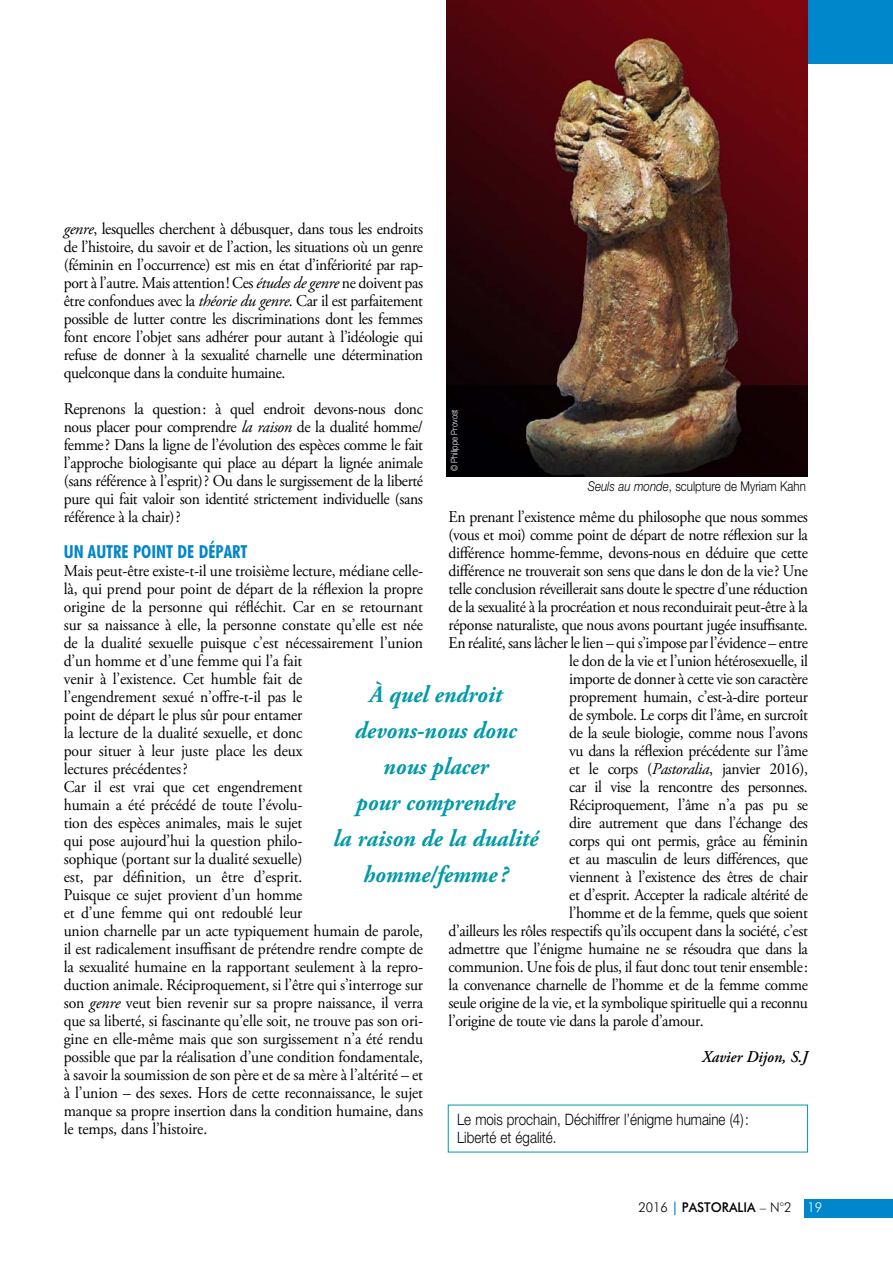
<style>
.page{position:relative;width:893px;height:1263px;background:#fff}
.page>*{position:absolute;margin:0;border:0;box-sizing:border-box;transform-origin:0 0}
.t1{font:italic 700 24px/36px "Adobe Garamond Pro";color:#0099a9;text-align:center;scale:.95 1}
.t2{font:700 condensed 18px "Futura BT";color:#0086cb}
.t3{font:16.5px/18px "Adobe Garamond Pro";letter-spacing:-.025em;color:#000;text-align:justify;scale:.95 1}
.t4{font:italic 600 16.5px "Adobe Garamond Pro";color:#000;scale:.95 1}
.t5{font:300 15.75px/18px "Helvetica Neue LT Std";color:#000;scale:.85 1}
.t6{font:300 13.5px "Helvetica Neue LT Std";color:#000;scale:.85 1}
.t7{font:500 13.5px "Futura BT";color:#000;scale:.95 1}
.t8{font:300 9px "Helvetica Neue LT Std";color:#fff;scale:.85 1}
.s1{font-style:italic}
.s2{font-weight:300}
.s3{color:#0086cb}
.s4{font-weight:300;color:#fff}
</style>
<div class="page">
<div style="left:744px;top:0;width:149px;height:64px;background:#0086cb"></div>
<div style="left:804px;top:1199px;width:89px;height:18px;background:#0086cb"></div>
<img style="left:446px;top:0;width:362px;height:476px">
<p class="t3" style="left:64px;top:220px;width:380px"><span class="s1">genre</span>, lesquelles cherchent à débusquer, dans tous les endroits de l’histoire, du savoir et de l’action, les situations où un genre (féminin en l’occurrence) est mis en état d’infériorité par rap&shy;port à l’autre. Mais attention! Ces <span class="s1">études de genre</span> ne doivent pas être confondues avec la <span class="s1">théorie du genre</span>. Car il est parfaitement possible de lutter contre les discriminations dont les femmes font encore l’objet sans adhérer pour autant à l’idéologie qui refuse de donner à la sexualité charnelle une détermination quelconque dans la conduite humaine.</p>
<p class="t3" style="left:64px;top:400px;width:380px">Reprenons la question: à quel endroit devons-nous donc nous placer pour comprendre <span class="s1">la raison</span> de la dualité homme/ femme? Dans la ligne de l’évolution des espèces comme le fait l’approche biologisante qui place au départ la lignée animale (sans référence à l’esprit)? Ou dans le surgissement de la liberté pure qui fait valoir son identité strictement individuelle (sans référence à la chair)?</p>
<p class="t2" style="left:64px;top:541px;width:185px">UN AUTRE POINT DE DÉPART</p>
<p class="t3" style="left:64px;top:562px;width:380px;text-align:left">Mais peut-être existe-t-il une troisième lecture, médiane celle&shy;là, qui prend pour point de départ de la réflexion la propre origine de la personne qui réfléchit. Car en se retournant sur sa naissance à elle, la personne constate qu’elle est née de la dualité sexuelle puisque c’est nécessairement l’union d’un homme et d’une femme qui l’a fait<br>venir à l’existence. Cet humble fait de<br>l’engendrement sexué n’offre-t-il pas le<br>point de départ le plus sûr pour entamer<br>la lecture de la dualité sexuelle, et donc<br>pour situer à leur juste place les deux<br>lectures précédentes?<br>Car il est vrai que cet engendrement<br>humain a été précédé de toute l’évolu-<br>tion des espèces animales, mais le sujet<br>qui pose aujourd’hui la question philo-<br>sophique (portant sur la dualité sexuelle)<br>est, par définition, un être d’esprit.<br>Puisque ce sujet provient d’un homme<br>et d’une femme qui ont redoublé leur<br>union charnelle par un acte typiquement humain de parole, il est radicalement insuffisant de prétendre rendre compte de la sexualité humaine en la rapportant seulement à la repro&shy;duction animale. Réciproquement, si l’être qui s’interroge sur son <span class="s1">genre</span> veut bien revenir sur sa propre naissance, il verra que sa liberté, si fascinante qu’elle soit, ne trouve pas son ori&shy;gine en elle-même mais que son surgissement n’a été rendu possible que par la réalisation d’une condition fondamentale, à savoir la soumission de son père et de sa mère à l’altérité – et à l’union – des sexes. Hors de cette reconnaissance, le sujet manque sa propre insertion dans la condition humaine, dans le temps, dans l’histoire.</p>
<p class="t8" style="left:449px;top:471px;width:74px;rotate:-90deg">© Philippe Provost</p>
<p class="t6" style="left:588px;top:478px;width:258px"><span class="s1">Seuls au monde</span>, sculpture de Myriam Kahn</p>
<p class="t3" style="left:449px;top:508px;width:380px">En prenant l’existence même du philosophe que nous sommes</p>
<p class="t3" style="left:449px;top:526px;width:380px">(vous et moi) comme point de départ de notre réflexion sur la</p>
<p class="t3" style="left:449px;top:544px;width:380px">différence homme-femme, devons-nous en déduire que cette</p>
<p class="t3" style="left:449px;top:562px;width:380px">différence ne trouverait son sens que dans le don de la vie? Une</p>
<p class="t3" style="left:449px;top:580px;width:380px">telle conclusion réveillerait sans doute le spectre d’une réduction</p>
<p class="t3" style="left:449px;top:598px;width:380px">de la sexualité à la procréation et nous reconduirait peut-être à la</p>
<p class="t3" style="left:449px;top:616px;width:380px">réponse naturaliste, que nous avons pourtant jugée insuffisante.</p>
<p class="t3" style="left:449px;top:634px;width:380px">En réalité, sans lâcher le lien – qui s’impose par l’évidence – entre</p>
<p class="t3" style="left:569px;top:652px;width:253px">le don de la vie et l’union hétérosexuelle, il</p>
<p class="t3" style="left:569px;top:670px;width:253px">importe de donner à cette vie son caractère</p>
<p class="t3" style="left:569px;top:688px;width:253px">proprement humain, c’est-à-dire porteur</p>
<p class="t3" style="left:569px;top:706px;width:253px">de symbole. Le corps dit l’âme, en surcroît</p>
<p class="t3" style="left:569px;top:724px;width:253px">de la seule biologie, comme nous l’avons</p>
<p class="t3" style="left:569px;top:742px;width:253px">vu dans la réflexion précédente sur l’âme</p>
<p class="t3" style="left:569px;top:760px;width:253px">et le corps (<span class="s1">Pastoralia</span>, janvier 2016),</p>
<p class="t3" style="left:569px;top:778px;width:253px">car il vise la rencontre des personnes.</p>
<p class="t3" style="left:569px;top:796px;width:253px">Réciproquement, l’âme n’a pas pu se</p>
<p class="t3" style="left:569px;top:814px;width:253px">dire autrement que dans l’échange des</p>
<p class="t3" style="left:569px;top:832px;width:253px">corps qui ont permis, grâce au féminin</p>
<p class="t3" style="left:569px;top:850px;width:253px">et au masculin de leurs différences, que</p>
<p class="t3" style="left:569px;top:868px;width:253px">viennent à l’existence des êtres de chair</p>
<p class="t3" style="left:569px;top:886px;width:253px">et d’esprit. Accepter la radicale altérité de</p>
<p class="t3" style="left:569px;top:904px;width:253px">l’homme et de la femme, quels que soient</p>
<p class="t3" style="left:449px;top:922px;width:380px">d’ailleurs les rôles respectifs qu’ils occupent dans la société, c’est</p>
<p class="t3" style="left:449px;top:940px;width:380px">admettre que l’énigme humaine ne se résoudra que dans la</p>
<p class="t3" style="left:449px;top:958px;width:380px">communion. Une fois de plus, il faut donc tout tenir ensemble:</p>
<p class="t3" style="left:449px;top:976px;width:380px">la convenance charnelle de l’homme et de la femme comme</p>
<p class="t3" style="left:449px;top:994px;width:380px">seule origine de la vie, et la symbolique spirituelle qui a reconnu</p>
<p class="t3" style="left:449px;top:1012px;width:270px">l’origine de toute vie dans la parole d’amour.</p>
<p class="t4" style="left:702px;top:1047px;width:113px">Xavier Dijon, S.J</p>
<p class="t1" style="left:334px;top:677px;width:217px">À quel endroit devons-nous donc nous placer<br>pour comprendre<br>la raison de la dualité homme/femme ?</p>
<p class="t5" style="left:457px;top:1110px;width:345px">Le mois prochain, Déchiffrer l’énigme humaine (4):<br>Liberté et égalité.</p>
<p class="t7" style="left:638px;top:1199px;width:195px"><span class="s2">2016</span> <span class="s3">|</span> PASTORALIA <span class="s2">– N°2</span> <span class="s4">19</span></p>
</div>
